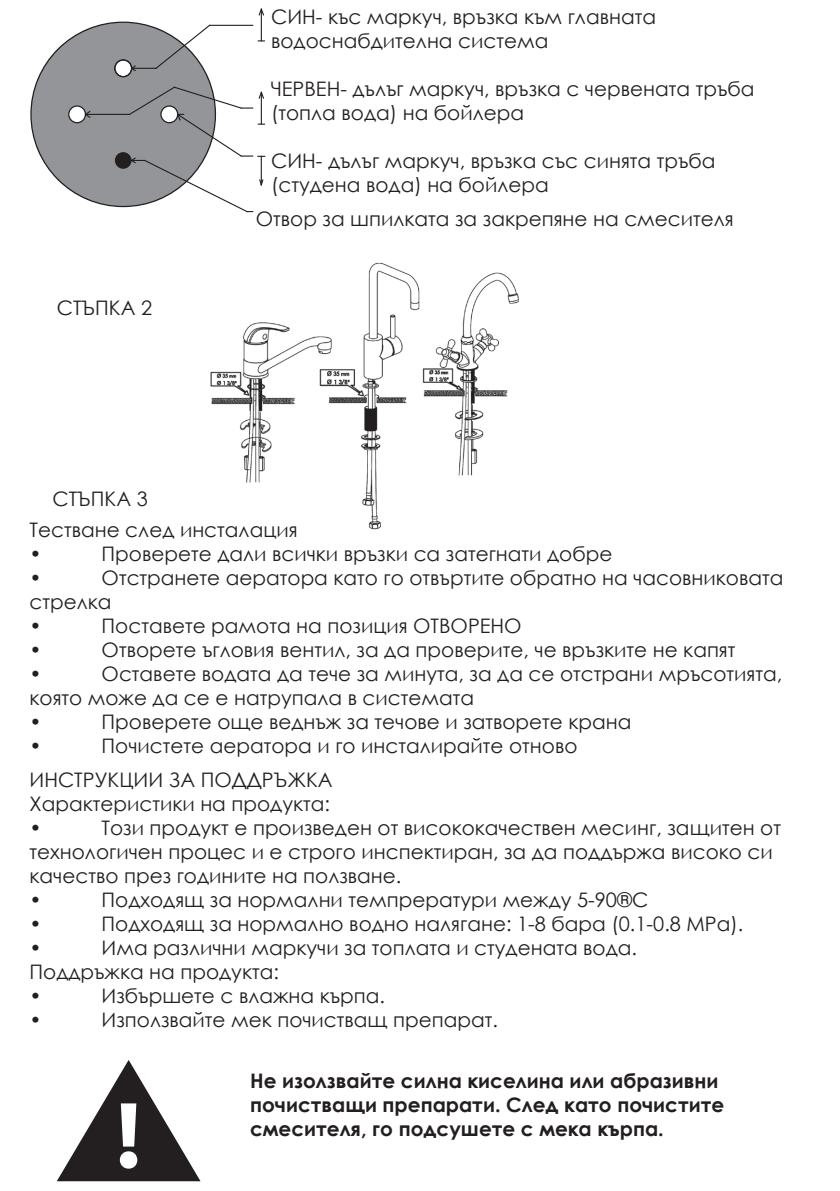
<style>
.page{position:relative;width:840px;height:1191px;background:#fff}
.page>*{position:absolute;margin:0;border:0;box-sizing:border-box;transform-origin:0 0}
.t1{font:700 95.2px "Myriad Pro";color:#fff}
.t2{font:20px/24px "Century Gothic";color:#231f20}
.t3{font:700 20px/24px "Century Gothic";color:#231f20}
</style>
<div class="page">
<hr style="left:261px;top:9px;width:1px;height:32px;background:#231f20">
<svg style="left:258px;top:8px;width:6px;height:8px"></svg>
<svg style="left:30px;top:22px;width:235px;height:190px"></svg>
<img style="left:210px;top:262px;width:309px;height:268px">
<svg style="left:57px;top:1060px;width:144px;height:122px"></svg>
<p class="t2" style="left:57px;top:296px;width:97px">СТЪПКА 2</p>
<p class="t2" style="left:271px;top:4px;width:386px">СИН- къс маркуч, връзка към главната водоснабдителна система</p>
<p class="t2" style="left:271px;top:76px;width:484px">ЧЕРВЕН- дълъг маркуч, връзка с червената тръба (топла вода) на бойлера</p>
<p class="t2" style="left:271px;top:148px;width:446px">СИН- дълъг маркуч, връзка със синята тръба (студена вода) на бойлера</p>
<p class="t2" style="left:255px;top:207px;width:479px">Отвор за шпилката за закрепяне на смесителя</p>
<p class="t2" style="left:52px;top:486px;width:97px">СТЪПКА 3</p>
<p class="t2" style="left:30px;top:517px;width:269px">Тестване след инсталация</p>
<p class="t2" style="left:30px;top:541px;width:14px">•</p>
<p class="t2" style="left:102px;top:541px;width:512px">Проверете дали всички връзки са затегнати добре</p>
<p class="t2" style="left:30px;top:565px;width:14px">•</p>
<p class="t2" style="left:30px;top:565px;width:755px;text-indent:72px">Отстранете аератора като го отвъртите обратно на часовниковата стрелка</p>
<p class="t2" style="left:30px;top:613px;width:14px">•</p>
<p class="t2" style="left:102px;top:613px;width:421px">Поставете рамота на позиция ОТВОРЕНО</p>
<p class="t2" style="left:30px;top:637px;width:14px">•</p>
<p class="t2" style="left:102px;top:637px;width:635px">Отворете ъгловия вентил, за да проверите, че връзките не капят</p>
<p class="t2" style="left:30px;top:661px;width:14px">•</p>
<p class="t2" style="left:30px;top:661px;width:753px;text-indent:72px">Оставете водата да тече за минута, за да се отстрани мръсотията, която може да се е натрупала в системата</p>
<p class="t2" style="left:30px;top:709px;width:14px">•</p>
<p class="t2" style="left:102px;top:709px;width:531px">Проверете още веднъж за течове и затворете крана</p>
<p class="t2" style="left:30px;top:733px;width:14px">•</p>
<p class="t2" style="left:102px;top:733px;width:477px">Почистете аератора и го инсталирайте отново</p>
<p class="t2" style="left:30px;top:767px;width:304px">ИНСТРУКЦИИ ЗА ПОДДРЪЖКА</p>
<p class="t2" style="left:30px;top:791px;width:302px">Характеристики на продукта:</p>
<p class="t2" style="left:30px;top:815px;width:14px">•</p>
<p class="t2" style="left:30px;top:815px;width:752px;text-indent:72px">Този продукт е произведен от висококачествен месинг, защитен от технологичен процес и е строго инспектиран, за да поддържа високо си качество през годините на ползване.</p>
<p class="t2" style="left:30px;top:887px;width:14px">•</p>
<p class="t2" style="left:102px;top:887px;width:548px">Подходящ за нормални темпрератури между 5-90®С</p>
<p class="t2" style="left:30px;top:911px;width:14px">•</p>
<p class="t2" style="left:102px;top:911px;width:643px">Подходящ за нормално водно налягане: 1-8 бара (0.1-0.8 MPa).</p>
<p class="t2" style="left:30px;top:935px;width:14px">•</p>
<p class="t2" style="left:102px;top:935px;width:536px">Има различни маркучи за топлата и студената вода.</p>
<p class="t2" style="left:30px;top:959px;width:251px">Поддръжка на продукта:</p>
<p class="t2" style="left:30px;top:983px;width:14px">•</p>
<p class="t2" style="left:102px;top:983px;width:285px">Избършете с влажна кърпа.</p>
<p class="t2" style="left:30px;top:1007px;width:14px">•</p>
<p class="t2" style="left:102px;top:1007px;width:398px">Използвайте мек почистващ препарат.</p>
<h1 class="t1" style="left:115px;top:1073px;width:28px">!</h1>
<p class="t3" style="left:250px;top:1068px;width:475px">Не изолзвайте силна киселина или абразивни почистващи препарати. След като почистите смесителя, го подсушете с мека кърпа.</p>
</div>
